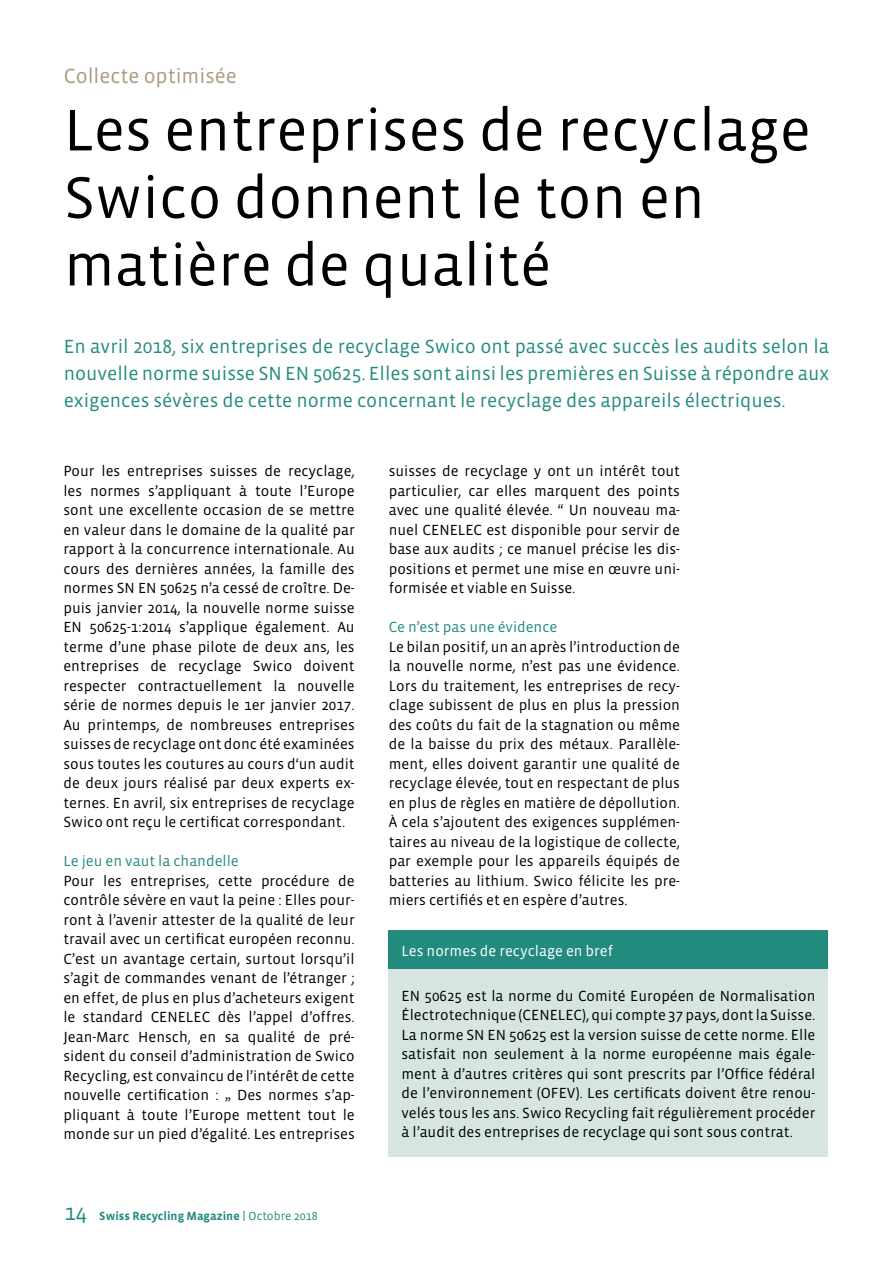
<style>
.page{position:relative;width:893px;height:1263px;background:#fff}
.page>*{position:absolute;margin:0;border:0;box-sizing:border-box;transform-origin:0 0}
.t1{font:60px/67.5px "Vista Sans OT";color:#000}
.t2{font:21px "Vista Sans OT";color:#a99a7d}
.t3{font:19.5px/27px "Vista Sans OT";color:#238b7e;text-align:justify}
.t4{font:15px/19.5px "Vista Sans OT";color:#000;text-align:justify}
.t5{font:15px "Vista Sans OT";color:#238b7e}
.t6{font:15px "Vista Sans OT";color:#fff}
.t7{font:700 12px "Vista Sans OT";color:#238b7e}
.s1{font-weight:400;font-size:22.5px}
.s2{font-weight:400;font-size:15px}
.s3{font-weight:400}
</style>
<div class="page">
<div style="left:389px;top:931px;width:439px;height:38px;background:#238b7e"></div>
<div style="left:389px;top:969px;width:439px;height:187px;background:#d7e5e1"></div>
<p class="t2" style="left:64px;top:65px;width:174px">Collecte optimisée</p>
<p class="t1" style="left:64px;top:98px;width:749px">Les entreprises de recyclage<br>Swico donnent le ton en matière de qualité</p>
<p class="t3" style="left:64px;top:333px;width:767px">En avril 2018, six entreprises de recyclage Swico ont passé avec succès les audits selon la nouvelle norme suisse SN EN 50625. Elles sont ainsi les premières en Suisse à répondre aux exigences sévères de cette norme concernant le recyclage des appareils électriques.</p>
<p class="t4" style="left:63px;top:462px;width:293px">Pour les entreprises suisses de recyclage, les normes s’appliquant à toute l’Europe sont une excellente occasion de se mettre en valeur dans le domaine de la qualité par rapport à la concurrence internationale. Au cours des dernières années, la famille des normes SN EN 50625 n’a cessé de croître. De&shy;puis janvier 2014, la nouvelle norme suisse EN 50625-1:2014 s’applique également. Au terme d’une phase pilote de deux ans, les entreprises de recyclage Swico doivent respecter contractuellement la nouvelle série de normes depuis le 1er janvier 2017.<br>Au printemps, de nombreuses entreprises suisses de recyclage ont donc été examinées sous toutes les coutures au cours d‘un audit de deux jours réalisé par deux experts ex&shy;ternes. En avril, six entreprises de recyclage Swico ont reçu le certificat correspondant.</p>
<p class="t5" style="left:63px;top:853px;width:177px">Le jeu en vaut la chandelle</p>
<p class="t4" style="left:63px;top:871px;width:293px">Pour les entreprises, cette procédure de contrôle sévère en vaut la peine : Elles pour&shy;ront à l’avenir attester de la qualité de leur travail avec un certificat européen reconnu.<br>C’est un avantage certain, surtout lorsqu’il s’agit de commandes venant de l’étranger ; en effet, de plus en plus d’acheteurs exigent le standard CENELEC dès l’appel d’offres.<br>Jean-Marc Hensch, en sa qualité de pré&shy;sident du conseil d’administration de Swico Recycling, est convaincu de l’intérêt de cette nouvelle certification : „ Des normes s’ap&shy;pliquant à toute l’Europe mettent tout le monde sur un pied d’égalité. Les entreprises</p>
<p class="t7" style="left:64px;top:1210px;width:255px"><span class="s1">14</span> Swiss Recycling Magazine <span class="s2">|</span> <span class="s3">Octobre 2018</span></p>
<p class="t4" style="left:389px;top:462px;width:293px">suisses de recyclage y ont un intérêt tout particulier, car elles marquent des points avec une qualité élevée. “ Un nouveau ma&shy;nuel CENELEC est disponible pour servir de base aux audits ; ce manuel précise les dis&shy;positions et permet une mise en œuvre uni&shy;formisée et viable en Suisse.</p>
<p class="t5" style="left:389px;top:619px;width:170px">Ce n’est pas une évidence</p>
<p class="t4" style="left:389px;top:637px;width:293px">Le bilan positif, un an après l’introduction de la nouvelle norme, n’est pas une évidence.<br>Lors du traitement, les entreprises de recy&shy;clage subissent de plus en plus la pression des coûts du fait de la stagnation ou même de la baisse du prix des métaux. Parallèle&shy;ment, elles doivent garantir une qualité de recyclage élevée, tout en respectant de plus en plus de règles en matière de dépollution.<br>À cela s’ajoutent des exigences supplémen&shy;taires au niveau de la logistique de collecte, par exemple pour les appareils équipés de batteries au lithium. Swico félicite les pre&shy;miers certifiés et en espère d’autres.</p>
<p class="t6" style="left:401px;top:943px;width:213px">Les normes de recyclage en bref</p>
<p class="t4" style="left:401px;top:986px;width:415px">EN 50625 est la norme du Comité Européen de Normalisation Électrotechnique (CENELEC), qui compte 37 pays, dont la Suisse.<br>La norme SN EN 50625 est la version suisse de cette norme. Elle satisfait non seulement à la norme européenne mais égale&shy;ment à d’autres critères qui sont prescrits par l’Office fédéral de l’environnement (OFEV). Les certificats doivent être renou&shy;velés tous les ans. Swico Recycling fait régulièrement procéder à l’audit des entreprises de recyclage qui sont sous contrat.</p>
</div>
